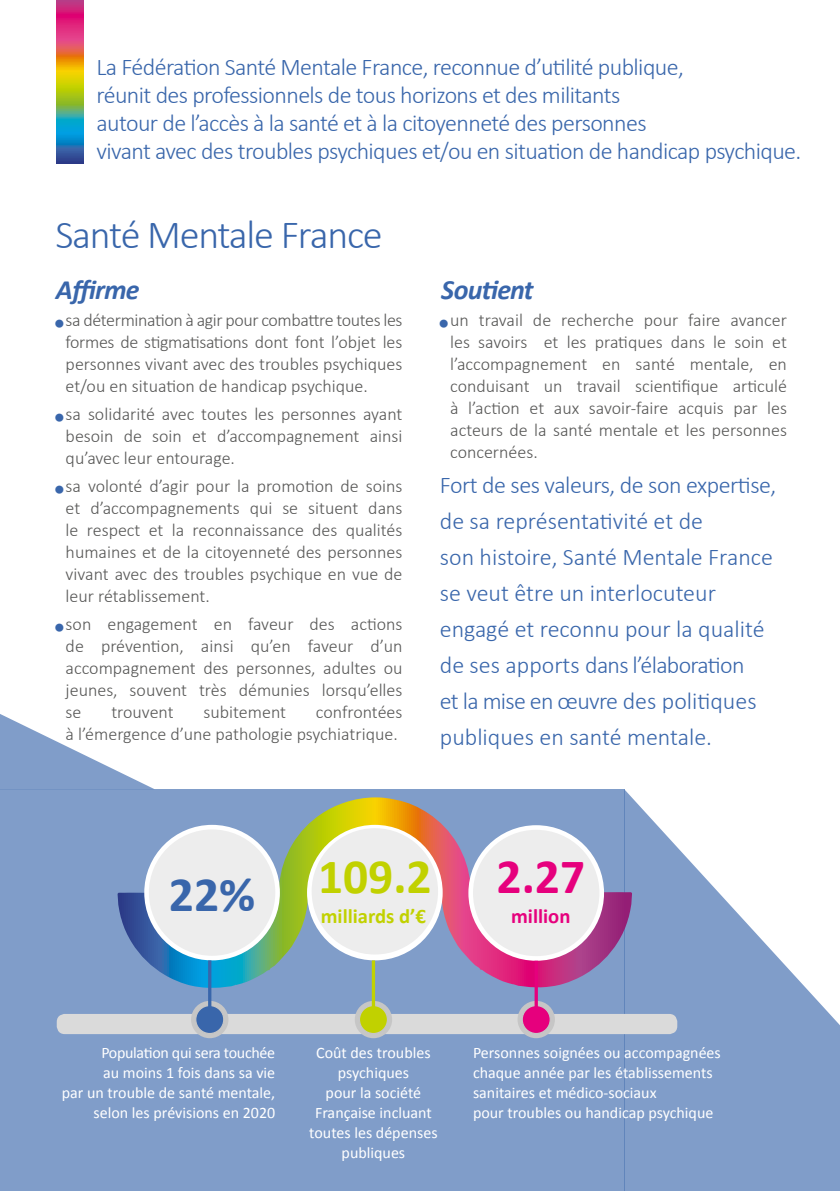
<style>
.page{position:relative;width:840px;height:1191px;background:#fff}
.page>*{position:absolute;margin:0;border:0;box-sizing:border-box;transform-origin:0 0}
.t1{font:700 49.6px "Calibri";color:#c1d100}
.t2{font:700 49.6px "Calibri";color:#e6007d}
.t3{font:700 49.6px "Calibri";color:#3966ab}
.t4{font:300 40px "Calibri";letter-spacing:-.03em;color:#3966ab}
.t5{font:italic 700 28px "Calibri";letter-spacing:-.03em;color:#3966ab}
.t6{font:300 24px/28px "Calibri";letter-spacing:-.025em;color:#3966ab}
.t7{font:300 24px/36px "Calibri";color:#3966ab}
.t8{font:700 20.6px "Calibri";color:#c1d100}
.t9{font:700 20.6px "Calibri";color:#e6007d}
.t10{font:300 18px/22px "Calibri";color:#575756;text-align:justify}
.t11{font:16px/20px "Calibri";color:#fff;text-align:right}
.s1{color:#3966ab}
</style>
<div class="page">
<svg style="left:624px;top:789px;width:215px;height:402px;fill:#809dc9"></svg>
<div style="left:0;top:789px;width:624px;height:402px;background:#809dc9"></div>
<svg style="left:57px;top:0;width:26px;height:163px;background:#977c67"></svg>
<svg style="left:117px;top:797px;width:514px;height:190px"></svg>
<div style="left:144px;top:825px;width:136px;height:135px;background:#fff;border-radius:50%"></div>
<div style="left:307px;top:825px;width:135px;height:135px;background:#fff;border-radius:50%"></div>
<div style="left:468px;top:825px;width:135px;height:135px;background:#fff;border-radius:50%"></div>
<div style="left:149px;top:829px;width:126px;height:126px;background:#ededed;border-radius:50%"></div>
<div style="left:311px;top:828px;width:127px;height:126px;background:#ededed;border-radius:50%"></div>
<div style="left:472px;top:830px;width:127px;height:126px;background:#ededed;border-radius:50%"></div>
<div style="left:57px;top:1014px;width:620px;height:20px;background:#dadada;border-radius:8px"></div>
<div style="left:191px;top:1001px;width:37px;height:37px;background:#c6c6c6;border-radius:50%"></div>
<div style="left:196px;top:1005px;width:28px;height:28px;background:#3966ab;border-radius:50%"></div>
<div style="left:195px;top:1005px;width:29px;height:29px;border:1px solid #c6c6c6;border-radius:50%"></div>
<hr style="left:208px;top:960px;width:3px;height:49px;background:#3966ab">
<div style="left:354px;top:1001px;width:38px;height:37px;background:#c6c6c6;border-radius:50%"></div>
<div style="left:359px;top:1005px;width:28px;height:28px;background:#c1d100;border-radius:50%"></div>
<div style="left:358px;top:1005px;width:30px;height:29px;border:1px solid #c6c6c6;border-radius:50%"></div>
<svg style="left:371px;top:960px;width:4px;height:47px"></svg>
<div style="left:517px;top:1001px;width:37px;height:37px;background:#c6c6c6;border-radius:50%"></div>
<div style="left:522px;top:1005px;width:28px;height:28px;background:#e6007d;border-radius:50%"></div>
<div style="left:521px;top:1005px;width:29px;height:29px;border:1px solid #c6c6c6;border-radius:50%"></div>
<hr style="left:534px;top:960px;width:3px;height:49px;background:#e6007d">
<svg style="left:0;top:714px;width:154px;height:75px"></svg>
<p class="t6" style="left:96px;top:52px;width:706px">La Fédération Santé Mentale France, reconnue d’utilité publique,<br>réunit des professionnels de tous horizons et des militants<br>autour de l’accès à la santé et à la citoyenneté des personnes<br>vivant avec des troubles psychiques et/ou en situation de handicap psychique.</p>
<p class="t4" style="left:55px;top:210px;width:328px">Santé Mentale France</p>
<p class="t5" style="left:56px;top:272px;width:85px">Affirme</p>
<p class="t10" style="left:66px;top:309px;width:338px;text-indent:-10px"><span class="s1">■</span> sa détermination à agir pour combattre toutes les formes de stigmatisations dont font l’objet les personnes vivant avec des troubles psychiques et/ou en situation de handicap psychique.</p>
<p class="t10" style="left:66px;top:403px;width:338px;text-indent:-10px"><span class="s1">■</span> sa solidarité avec toutes les personnes ayant besoin de soin et d’accompagnement ainsi qu’avec leur entourage.</p>
<p class="t10" style="left:66px;top:475px;width:338px;text-indent:-10px"><span class="s1">■</span> sa volonté d’agir pour la promotion de soins et d’accompagnements qui se situent dans le respect et la reconnaissance des qualités humaines et de la citoyenneté des personnes vivant avec des troubles psychique en vue de leur rétablissement.</p>
<p class="t10" style="left:66px;top:613px;width:338px;text-indent:-10px"><span class="s1">■</span> son engagement en faveur des actions de prévention, ainsi qu’en faveur d’un accompagnement des personnes, adultes ou jeunes, souvent très démunies lorsqu’elles se</p>
<p class="t10" style="left:66px;top:701px;width:338px;text-align:right">confrontées<br>à l’émergence d’une pathologie psychiatrique.</p>
<p class="t10" style="left:111px;top:701px;width:64px">trouvent</p>
<p class="t10" style="left:203px;top:701px;width:84px">subitement</p>
<p class="t5" style="left:441px;top:272px;width:94px">Soutient</p>
<p class="t10" style="left:450px;top:309px;width:338px;text-indent:-10px"><span class="s1">■</span> un travail de recherche pour faire avancer les savoirs et les pratiques dans le soin et l’accompagnement en santé mentale, en conduisant un travail scientifique articulé à l’action et aux savoir-faire acquis par les acteurs de la santé mentale et les personnes concernées.</p>
<p class="t6" style="left:439px;top:470px;width:338px">Fort de ses valeurs, de son expertise,</p>
<p class="t7" style="left:439px;top:502px;width:334px">de sa représentativité et de<br>son histoire, Santé Mentale France se veut être un interlocuteur engagé et reconnu pour la qualité de ses apports dans l’élaboration<br>et la mise en œuvre des politiques publiques en santé mentale.</p>
<p class="t3" style="left:169px;top:863px;width:88px">22%</p>
<p class="t1" style="left:318px;top:844px;width:115px">109.2</p>
<p class="t2" style="left:496px;top:844px;width:90px">2.27</p>
<p class="t9" style="left:511px;top:902px;width:61px">million</p>
<p class="t8" style="left:320px;top:903px;width:107px">milliards d’€</p>
<p class="t11" style="left:62px;top:1042px;width:215px">Population qui sera touchée<br>au moins 1 fois dans sa vie<br>par un trouble de santé mentale, selon les prévisions en 2020</p>
<p class="t11" style="left:309px;top:1042px;width:130px;text-align:center">Coût des troubles psychiques<br>pour la société<br>Française incluant toutes les dépenses publiques</p>
<p class="t11" style="left:472px;top:1042px;width:249px;text-align:left">Personnes soignées ou accompagnées chaque année par les établissements sanitaires et médico-sociaux<br>pour troubles ou handicap psychique</p>
</div>
